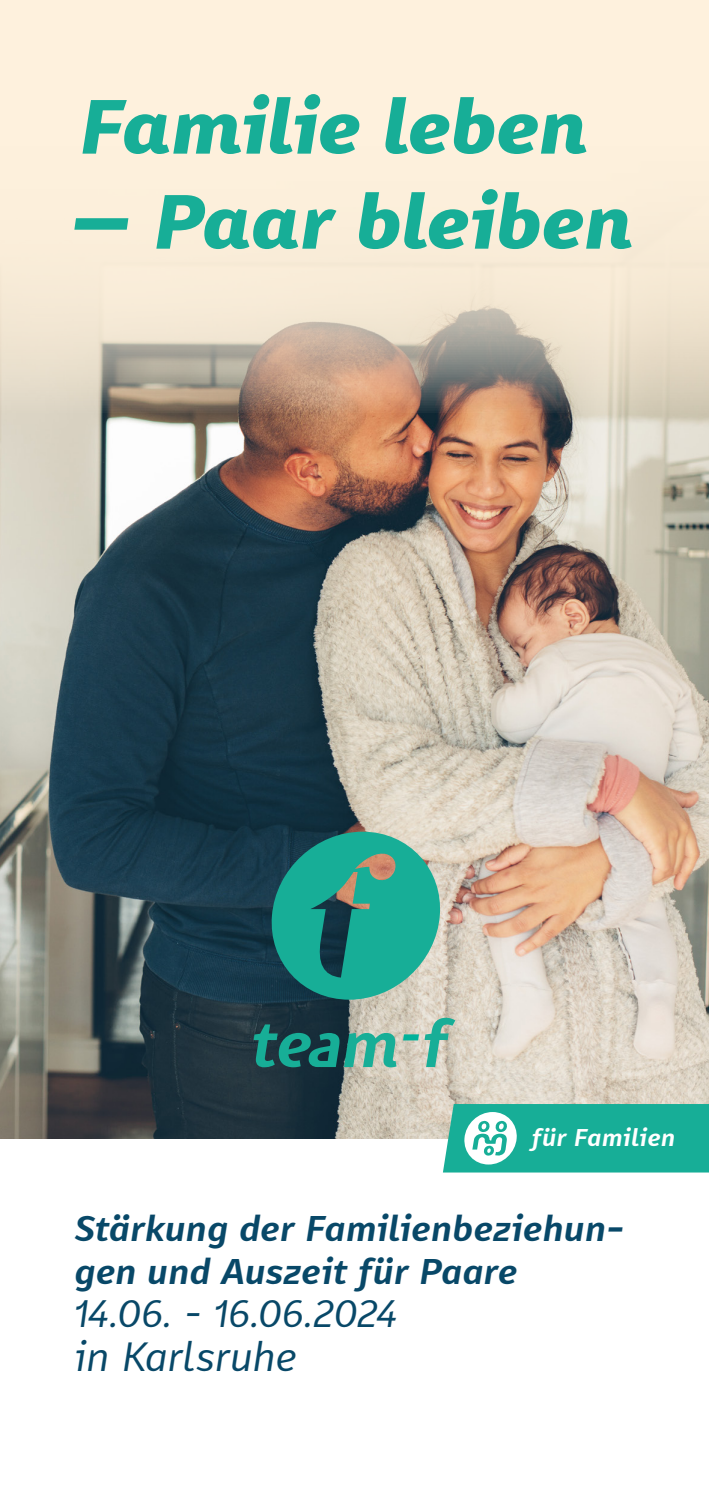
<style>
.page{position:relative;width:709px;height:1503px;background:#fff}
.page>*{position:absolute;margin:0;border:0;box-sizing:border-box;transform-origin:0 0}
.team-f_Titel{font:italic 900 75px "Karbid Pro";letter-spacing:-.015em;color:#17ae97}
.team-f_Fliesstext{font:italic 40px "Karbid Text Pro";color:#084868}
.team-f_Fliesstext-2{font:italic 37.5px "Karbid Text Pro";letter-spacing:-.02em;color:#084868}
.team-f_Fliesstext-3{font:italic 700 35px "Karbid Text Pro";color:#084868}
.team-f_Fliesstext-4{font:italic 700 23.75px "Karbid Text Pro";letter-spacing:.01em;color:#fff}
</style>
<div class="page">
<img style="left:0;top:412px;width:709px;height:726px">
<svg style="left:0;top:0;width:709px;height:412px;background:#efe2ce"></svg>
<svg style="left:443px;top:1104px;width:266px;height:68px;background:#30b6a1"></svg>
<svg style="left:268px;top:831px;width:175px;height:168px;background:#329789"></svg>
<svg style="left:254px;top:1024px;width:142px;height:43px;background:#37827a"></svg>
<svg style="left:403px;top:1017px;width:52px;height:50px;background:#a3c5b4"></svg>
<p class="team-f_Titel" style="left:79px;top:76px;width:509px">Familie leben</p>
<p class="team-f_Titel" style="left:69px;top:171px;width:564px">– Paar bleiben</p>
<p class="team-f_Fliesstext-4" style="left:532px;top:1121px;width:145px">für Familien</p>
<p class="team-f_Fliesstext-3" style="left:74px;top:1205px;width:551px">Stärkung der Familienbeziehun-</p>
<p class="team-f_Fliesstext-3" style="left:74px;top:1248px;width:444px">gen und Auszeit für Paare</p>
<p class="team-f_Fliesstext-2" style="left:74px;top:1289px;width:325px">14.06. - 16.06.2024</p>
<p class="team-f_Fliesstext" style="left:74px;top:1329px;width:224px">in Karlsruhe</p>
</div>
